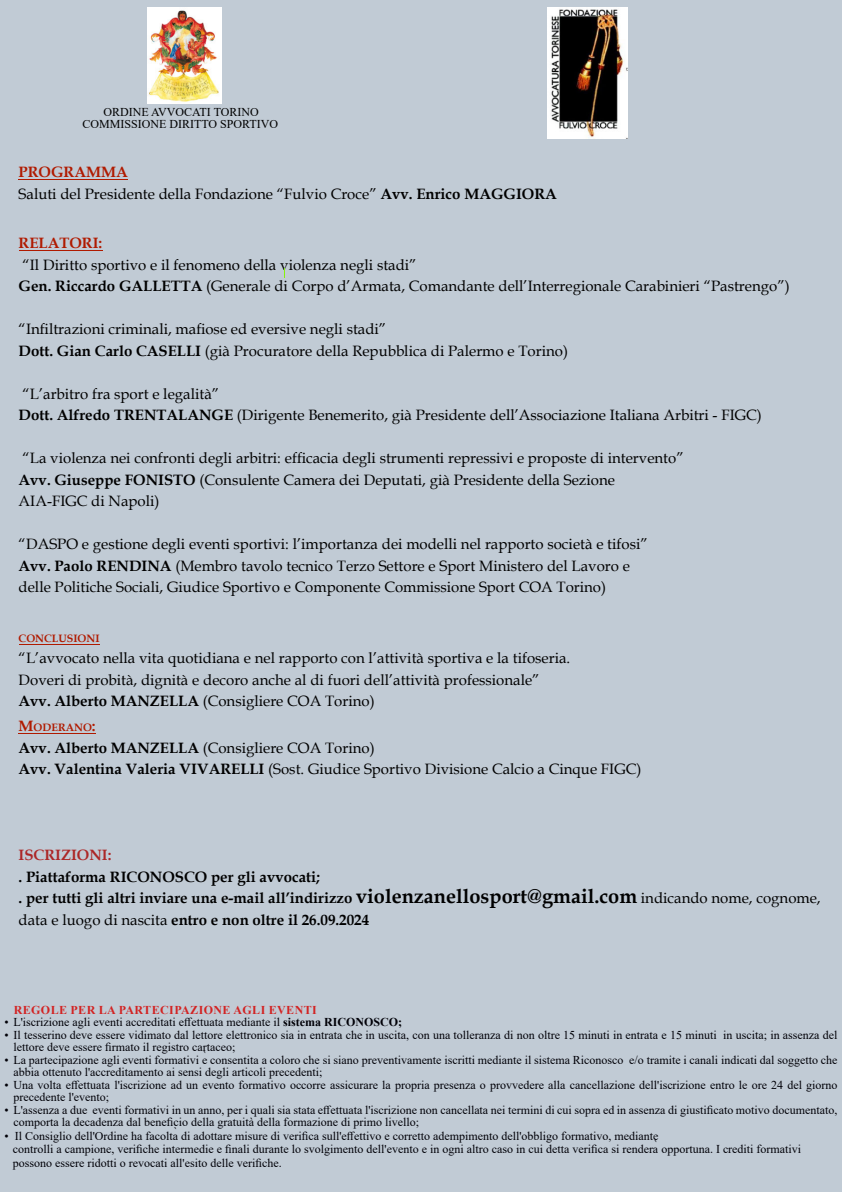
<style>
.page{position:relative;width:842px;height:1192px;background:#c1cbd5}
.page>*{position:absolute;margin:0;border:0;box-sizing:border-box;transform-origin:0 0}
.t1{font:700 20px "Book Antiqua";color:#000}
.t2{font:15px "Book Antiqua";color:#000}
.t3{font:700 15px "Book Antiqua";color:#000}
.t4{font:700 15px "Book Antiqua";color:#b01a00}
.t5{font:700 15px "Book Antiqua";color:#ac2727}
.t6{font:12px "Times New Roman";color:#000007}
.t7{font:12px "Times New Roman";color:#000}
.t8{font:700 12px "Times New Roman";letter-spacing:.035em;color:#d22323}
.t9{font:700 10.7px "Book Antiqua";color:#b01a00}
.s1{font-weight:700}
.s2{font-weight:400}
</style>
<div class="page">
<hr style="left:19px;top:179px;width:109px;height:1px;background:#b01a00">
<hr style="left:19px;top:250px;width:83px;height:1px;background:#b01a00">
<hr style="left:19px;top:644px;width:81px;height:1px;background:#b01a00">
<hr style="left:19px;top:733px;width:77px;height:1px;background:#b01a00">
<img style="left:547px;top:8px;width:80px;height:131px">
<img style="left:148px;top:8px;width:74px;height:95px">
<p class="t7" style="left:103px;top:107px;width:157px">ORDINE AVVOCATI TORINO</p>
<p class="t7" style="left:82px;top:120px;width:197px">COMMISSIONE DIRITTO SPORTIVO</p>
<p class="t4" style="left:19px;top:167px;width:111px">PROGRAMMA</p>
<p class="t2" style="left:19px;top:188px;width:540px">Saluti del Presidente della Fondazione “Fulvio Croce” <span class="s1">Avv. Enrico MAGGIORA</span></p>
<p class="t4" style="left:19px;top:237px;width:85px">RELATORI:</p>
<p class="t2" style="left:22px;top:259px;width:396px">“Il Diritto sportivo e il fenomeno della violenza negli stadi”</p>
<p class="t2" style="left:19px;top:280px;width:773px"><span class="s1">Gen. Riccardo GALLETTA</span> (Generale di Corpo d’Armata, Comandante dell’Interregionale Carabinieri “Pastrengo”)</p>
<p class="t2" style="left:19px;top:323px;width:369px">“Infiltrazioni criminali, mafiose ed eversive negli stadi”</p>
<p class="t2" style="left:19px;top:345px;width:551px"><span class="s1">Dott. Gian Carlo CASELLI</span> (già Procuratore della Repubblica di Palermo e Torino)</p>
<p class="t2" style="left:22px;top:388px;width:198px">“L’arbitro fra sport e legalità”</p>
<p class="t2" style="left:19px;top:409px;width:745px"><span class="s1">Dott. Alfredo TRENTALANGE</span> (Dirigente Benemerito, già Presidente dell’Associazione Italiana Arbitri - FIGC)</p>
<p class="t2" style="left:22px;top:452px;width:663px">“La violenza nei confronti degli arbitri: efficacia degli strumenti repressivi e proposte di intervento”</p>
<p class="t2" style="left:19px;top:474px;width:598px"><span class="s1">Avv. Giuseppe FONISTO</span> (Consulente Camera dei Deputati, già Presidente della Sezione</p>
<p class="t2" style="left:19px;top:495px;width:142px">AIA-FIGC di Napoli)</p>
<p class="t2" style="left:19px;top:538px;width:631px">“DASPO e gestione degli eventi sportivi: l’importanza dei modelli nel rapporto società e tifosi”</p>
<p class="t2" style="left:19px;top:560px;width:613px"><span class="s1">Avv. Paolo RENDINA</span> (Membro tavolo tecnico Terzo Settore e Sport Ministero del Lavoro e</p>
<p class="t2" style="left:19px;top:581px;width:589px">delle Politiche Sociali, Giudice Sportivo e Componente Commissione Sport COA Torino)</p>
<p class="t9" style="left:19px;top:634px;width:82px">CONCLUSIONI</p>
<p class="t2" style="left:19px;top:652px;width:553px">“L’avvocato nella vita quotidiana e nel rapporto con l’attività sportiva e la tifoseria.</p>
<p class="t2" style="left:19px;top:674px;width:523px">Doveri di probità, dignità e decoro anche al di fuori dell’attività professionale”</p>
<p class="t2" style="left:19px;top:695px;width:358px"><span class="s1">Avv. Alberto MANZELLA</span> (Consigliere COA Torino)</p>
<p class="t4" style="left:19px;top:720px;width:17px">M</p>
<p class="t9" style="left:34px;top:723px;width:60px">ODERANO</p>
<p class="t4" style="left:92px;top:720px;width:5px">:</p>
<p class="t2" style="left:19px;top:742px;width:358px"><span class="s1">Avv. Alberto MANZELLA</span> (Consigliere COA Torino)</p>
<p class="t2" style="left:19px;top:763px;width:624px"><span class="s1">Avv. Valentina Valeria VIVARELLI</span> (Sost. Giudice Sportivo Divisione Calcio a Cinque FIGC)</p>
<p class="t5" style="left:19px;top:849px;width:94px">ISCRIZIONI:</p>
<p class="t3" style="left:19px;top:871px;width:303px">. Piattaforma RICONOSCO per gli avvocati;</p>
<p class="t3" style="left:19px;top:892px;width:335px">. per tutti gli altri inviare una e-mail all’indirizzo</p>
<p class="t1" style="left:356px;top:888px;width:283px">violenzanellosport@gmail.com</p>
<p class="t2" style="left:641px;top:892px;width:181px">indicando nome, cognome,</p>
<p class="t3" style="left:19px;top:914px;width:352px"><span class="s2">data e luogo di nascita</span> entro e non oltre il 26.09.2024</p>
<p class="t8" style="left:14px;top:1005px;width:305px">REGOLE PER LA PARTECIPAZIONE AGLI EVENTI</p>
<p class="t6" style="left:4px;top:1018px;width:399px">• L'iscrizione agli eventi accreditati effettuata mediante il <span class="s1">sistema RICONOSCO;</span></p>
<p class="t6" style="left:4px;top:1030px;width:834px">• Il tesserino deve essere vidimato dal lettore elettronico sia in entrata che in uscita, con una tolleranza di non oltre 15 minuti in entrata e 15 minuti in uscita; in assenza del</p>
<p class="t6" style="left:13px;top:1043px;width:223px">lettore deve essere firmato il registro cartaceo;</p>
<p class="t6" style="left:4px;top:1055px;width:834px">• La partecipazione agli eventi formativi e consentita a coloro che si siano preventivamente iscritti mediante il sistema Riconosco e/o tramite i canali indicati dal soggetto che</p>
<p class="t6" style="left:207px;top:1053px;width:4px">̀</p>
<p class="t6" style="left:13px;top:1068px;width:311px">abbia ottenuto l'accreditamento ai sensi degli articoli precedenti;</p>
<p class="t6" style="left:4px;top:1080px;width:834px">• Una volta effettuata l'iscrizione ad un evento formativo occorre assicurare la propria presenza o provvedere alla cancellazione dell'iscrizione entro le ore 24 del giorno</p>
<p class="t6" style="left:13px;top:1093px;width:97px">precedente l'evento;</p>
<p class="t6" style="left:4px;top:1105px;width:834px">• L'assenza a due eventi formativi in un anno, per i quali sia stata effettuata l'iscrizione non cancellata nei termini di cui sopra ed in assenza di giustificato motivo documentato,</p>
<p class="t6" style="left:13px;top:1118px;width:407px">comporta la decadenza dal beneficio della gratuità della formazione di primo livello;</p>
<p class="t6" style="left:4px;top:1131px;width:656px">• Il Consiglio dell'Ordine ha facolta di adottare misure di verifica sull'effettivo e corretto adempimento dell'obbligo formativo, mediante</p>
<p class="t6" style="left:177px;top:1129px;width:4px">̀</p>
<p class="t6" style="left:13px;top:1145px;width:790px">controlli a campione, verifiche intermedie e finali durante lo svolgimento dell'evento e in ogni altro caso in cui detta verifica si rendera opportuna. I crediti formativi</p>
<p class="t6" style="left:657px;top:1143px;width:4px">̀</p>
<p class="t6" style="left:13px;top:1158px;width:270px">possono essere ridotti o revocati all'esito delle verifiche.</p>
</div>
